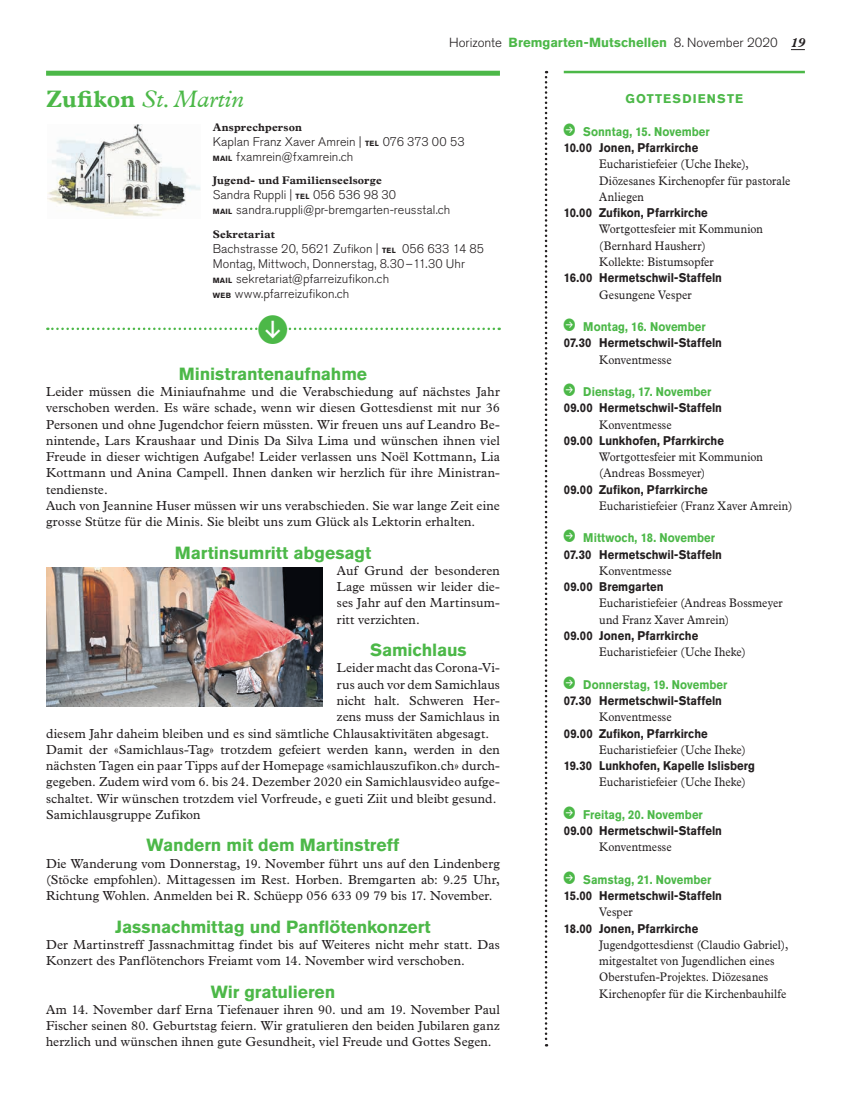
<style>
.page{position:relative;width:851px;height:1099px;background:#fff}
.page>*{position:absolute;margin:0;border:0;box-sizing:border-box;transform-origin:0 0}
.t1{font:italic 23.75px "Plantin MT Pro";color:#4cb848}
.t2{font:700 17.5px "Akzidenz Grotesk Pro";letter-spacing:-.005em;color:#4cb848}
.t3{font:13.12px/16.2px "Plantin Std";letter-spacing:.01em;color:#231f20;text-align:justify}
.t4{font:300 13.12px "Akzidenz Grotesk Pro";color:#231f20}
.t5{font:12.5px/16.2px "Plantin Std";letter-spacing:.01em;color:#231f20;scale:.9 1}
.t6{font:700 12.5px "Akzidenz Grotesk Pro";letter-spacing:.005em;color:#231f20;scale:.9 1}
.t7{font:300 12.5px/15px "Akzidenz Grotesk Pro";letter-spacing:.005em;color:#231f20}
.t8{font:700 12.5px "Akzidenz Grotesk Pro";letter-spacing:.005em;color:#4cb848;scale:.9 1}
.t9{font:700 12.5px "Akzidenz Grotesk Pro";letter-spacing:.09em;color:#4cb848}
.t10{font:700 11px "Plantin MT Pro";letter-spacing:.015em;color:#231f20}
.s1{font-weight:700;color:#4cb848}
.s2{font-family:"Plantin MT Pro";font-weight:700;font-style:italic}
.s3{font-weight:700;font-style:normal}
.s4{font-weight:700;font-size:7.5px}
</style>
<div class="page">
<svg style="left:791px;top:49px;width:13px;height:1px"></svg>
<svg style="left:544px;top:71px;width:3px;height:975px"></svg>
<hr style="left:563px;top:71px;width:241px;height:2px;background:#4cb848">
<img style="left:46px;top:568px;width:276px;height:138px">
<div style="left:46px;top:71px;width:454px;height:5px;background:#4cb848"></div>
<img style="left:47px;top:125px;width:153px;height:92px">
<svg style="left:47px;top:327px;width:452px;height:4px"></svg>
<p class="t4" style="left:449px;top:34px;width:357px">Horizonte <span class="s1">Bremgarten-Mutschellen</span> 8. November 2020 <span class="s2">19</span></p>
<h1 class="t1" style="left:46px;top:85px;width:199px"><span class="s3">Zufikon</span> St.Martin</h1>
<p class="t10" style="left:213px;top:120px;width:91px">Ansprechperson</p>
<p class="t7" style="left:213px;top:134px;width:253px">Kaplan Franz Xaver Amrein | <span class="s4">TEL</span> 076 373 00 53<br><span class="s4">MAIL</span> fxamrein@fxamrein.ch</p>
<p class="t10" style="left:213px;top:174px;width:170px">Jugend- und Familienseelsorge</p>
<p class="t7" style="left:213px;top:188px;width:239px">Sandra Ruppli | <span class="s4">TEL</span> 056 536 98 30<br><span class="s4">MAIL</span> sandra.ruppli@pr-bremgarten-reusstal.ch</p>
<p class="t10" style="left:213px;top:228px;width:64px">Sekretariat</p>
<p class="t7" style="left:213px;top:241px;width:273px">Bachstrasse 20, 5621 Zufikon | <span class="s4">TEL</span> 056 633 14 85<br>Montag, Mittwoch, Donnerstag, 8.30–11.30 Uhr <span class="s4">MAIL</span> sekretariat@pfarreizufikon.ch<br><span class="s4">WEB</span> www.pfarreizufikon.ch</p>
<h2 class="t2" style="left:179px;top:362px;width:190px">Ministrantenaufnahme</h2>
<p class="t3" style="left:46px;top:383px;width:455px;text-align:left">Leider müssen die Miniaufnahme und die Verabschiedung auf nächstes Jahr verschoben werden. Es wäre schade, wenn wir diesen Gottesdienst mit nur 36<br>Personen und ohne Jugendchor feiern müssten. Wir freuen uns auf Leandro Be&shy;nintende, Lars Kraushaar und Dinis Da Silva Lima und wünschen ihnen viel Freude in dieser wichtigen Aufgabe! Leider verlassen uns Noël Kottmann, Lia Kottmann und Anina Campell. Ihnen danken wir herzlich für ihre Ministran&shy;tendienste.<br>Auch von Jeannine Huser müssen wir uns verabschieden. Sie war lange Zeit eine grosse Stütze für die Minis. Sie bleibt uns zum Glück als Lektorin erhalten.</p>
<h2 class="t2" style="left:175px;top:541px;width:198px">Martinsumritt abgesagt</h2>
<p class="t3" style="left:337px;top:562px;width:164px">Auf Grund der besonderen Lage müssen wir leider die&shy;ses Jahr auf den Martinsum&shy;ritt verzichten.</p>
<h2 class="t2" style="left:370px;top:638px;width:98px">Samichlaus</h2>
<p class="t3" style="left:337px;top:660px;width:164px">Leider macht das Corona-Vi-</p>
<p class="t3" style="left:337px;top:676px;width:165px">rus auch vor dem Samichlaus</p>
<p class="t3" style="left:337px;top:692px;width:164px">nicht halt. Schweren Her-</p>
<p class="t3" style="left:337px;top:708px;width:164px">zens muss der Samichlaus in</p>
<p class="t3" style="left:46px;top:725px;width:444px">diesem Jahr daheim bleiben und es sind sämtliche Chlausaktivitäten abgesagt.</p>
<p class="t3" style="left:46px;top:741px;width:455px">Damit der «Samichlaus-Tag» trotzdem gefeiert werden kann, werden in den</p>
<p class="t3" style="left:46px;top:757px;width:455px">nächsten Tagen ein paar Tipps auf der Homepage «samichlauszufikon.ch» durch-</p>
<p class="t3" style="left:46px;top:773px;width:455px">gegeben. Zudem wird vom 6. bis 24. Dezember 2020 ein Samichlausvideo aufge-</p>
<p class="t3" style="left:46px;top:790px;width:452px">schaltet. Wir wünschen trotzdem viel Vorfreude, e gueti Ziit und bleibt gesund.</p>
<p class="t3" style="left:46px;top:806px;width:156px">Samichlausgruppe Zufikon</p>
<h2 class="t2" style="left:146px;top:833px;width:254px">Wandern mit dem Martinstreff</h2>
<p class="t3" style="left:46px;top:855px;width:455px">Die Wanderung vom Donnerstag, 19. November führt uns auf den Lindenberg (Stöcke empfohlen). Mittagessen im Rest. Horben. Bremgarten ab: 9.25 Uhr, Richtung Wohlen. Anmelden bei R. Schüepp 056 633 09 79 bis 17. November.</p>
<h2 class="t2" style="left:115px;top:915px;width:317px">Jassnachmittag und Panflötenkonzert</h2>
<p class="t3" style="left:46px;top:936px;width:455px">Der Martinstreff Jassnachmittag findet bis auf Weiteres nicht mehr statt. Das<br>Konzert des Panflötenchors Freiamt vom 14. November wird verschoben.</p>
<h2 class="t2" style="left:211px;top:980px;width:126px">Wir gratulieren</h2>
<p class="t3" style="left:46px;top:1001px;width:455px">Am 14. November darf Erna Tiefenauer ihren 90. und am 19. November Paul Fischer seinen 80. Geburtstag feiern. Wir gratulieren den beiden Jubilaren ganz herzlich und wünschen ihnen gute Gesundheit, viel Freude und Gottes Segen.</p>
<p class="t9" style="left:625px;top:91px;width:119px">GOTTESDIENSTE</p>
<p class="t8" style="left:583px;top:123px;width:142px">Sonntag, 15. November</p>
<p class="t6" style="left:563px;top:140px;width:151px">10.00 Jonen, Pfarrkirche</p>
<p class="t5" style="left:599px;top:156px;width:214px">Eucharistiefeier (Uche Iheke),<br>Diözesanes Kirchenopfer für pastorale<br>Anliegen</p>
<p class="t6" style="left:563px;top:205px;width:161px">10.00 Zufikon, Pfarrkirche</p>
<p class="t5" style="left:599px;top:221px;width:183px">Wortgottesfeier mit Kommunion (Bernhard Hausherr)<br>Kollekte: Bistumsopfer</p>
<p class="t6" style="left:563px;top:270px;width:177px">16.00 Hermetschwil-Staffeln</p>
<p class="t5" style="left:599px;top:286px;width:104px">Gesungene Vesper</p>
<p class="t8" style="left:583px;top:318px;width:137px">Montag, 16. November</p>
<p class="t6" style="left:563px;top:335px;width:177px">07.30 Hermetschwil-Staffeln</p>
<p class="t5" style="left:599px;top:351px;width:82px">Konventmesse</p>
<p class="t8" style="left:583px;top:383px;width:144px">Dienstag, 17. November</p>
<p class="t6" style="left:563px;top:400px;width:177px">09.00 Hermetschwil-Staffeln</p>
<p class="t5" style="left:599px;top:416px;width:82px">Konventmesse</p>
<p class="t6" style="left:563px;top:432px;width:179px">09.00 Lunkhofen, Pfarrkirche</p>
<p class="t5" style="left:599px;top:449px;width:183px">Wortgottesfeier mit Kommunion (Andreas Bossmeyer)</p>
<p class="t6" style="left:563px;top:481px;width:161px">09.00 Zufikon, Pfarrkirche</p>
<p class="t5" style="left:599px;top:497px;width:216px">Eucharistiefeier (Franz Xaver Amrein)</p>
<p class="t8" style="left:583px;top:530px;width:148px">Mittwoch, 18. November</p>
<p class="t6" style="left:563px;top:546px;width:177px">07.30 Hermetschwil-Staffeln</p>
<p class="t5" style="left:599px;top:562px;width:82px">Konventmesse</p>
<p class="t6" style="left:563px;top:578px;width:112px">09.00 Bremgarten</p>
<p class="t5" style="left:599px;top:595px;width:205px">Eucharistiefeier (Andreas Bossmeyer und Franz Xaver Amrein)</p>
<p class="t6" style="left:563px;top:627px;width:151px">09.00 Jonen, Pfarrkirche</p>
<p class="t5" style="left:599px;top:644px;width:164px">Eucharistiefeier (Uche Iheke)</p>
<p class="t8" style="left:583px;top:676px;width:162px">Donnerstag, 19. November</p>
<p class="t6" style="left:563px;top:692px;width:177px">07.30 Hermetschwil-Staffeln</p>
<p class="t5" style="left:599px;top:709px;width:82px">Konventmesse</p>
<p class="t6" style="left:563px;top:725px;width:161px">09.00 Zufikon, Pfarrkirche</p>
<p class="t5" style="left:599px;top:741px;width:164px">Eucharistiefeier (Uche Iheke)</p>
<p class="t6" style="left:563px;top:757px;width:214px">19.30 Lunkhofen, Kapelle Islisberg</p>
<p class="t5" style="left:599px;top:774px;width:164px">Eucharistiefeier (Uche Iheke)</p>
<p class="t8" style="left:583px;top:806px;width:134px">Freitag, 20. November</p>
<p class="t6" style="left:563px;top:822px;width:177px">09.00 Hermetschwil-Staffeln</p>
<p class="t5" style="left:599px;top:839px;width:82px">Konventmesse</p>
<p class="t8" style="left:583px;top:871px;width:144px">Samstag, 21. November</p>
<p class="t6" style="left:563px;top:887px;width:177px">15.00 Hermetschwil-Staffeln</p>
<p class="t5" style="left:599px;top:904px;width:39px">Vesper</p>
<p class="t6" style="left:563px;top:920px;width:151px">18.00 Jonen, Pfarrkirche</p>
<p class="t5" style="left:599px;top:936px;width:211px">Jugendgottesdienst (Claudio Gabriel), mitgestaltet von Jugendlichen eines Oberstufen-Projektes. Diözesanes Kirchenopfer für die Kirchenbauhilfe</p>
</div>
